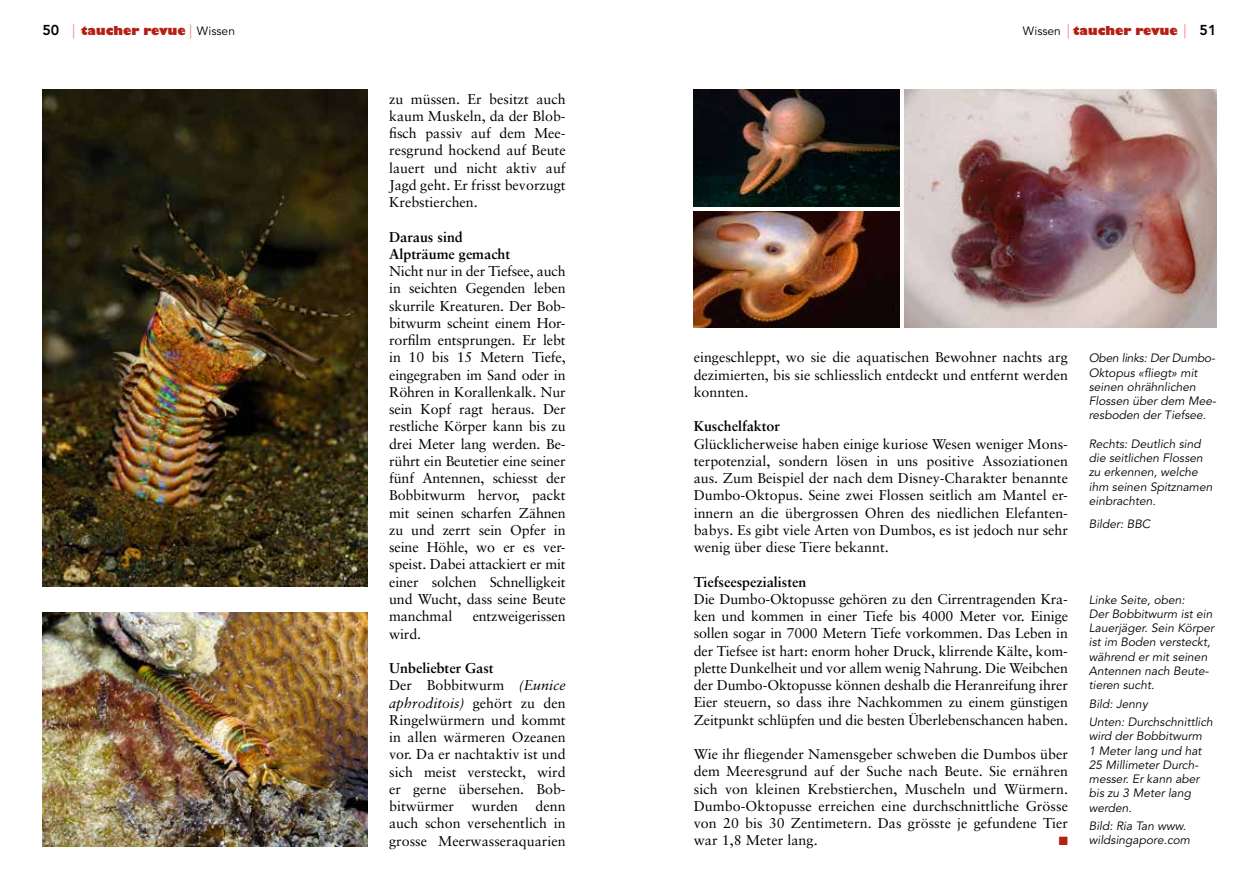
<style>
.page{position:relative;width:1259px;height:893px;background:#fff}
.page>*{position:absolute;margin:0;border:0;box-sizing:border-box;transform-origin:0 0}
.t1{font:14.25px/17.2px "Sabon";color:#000;text-align:justify}
.t2{font:700 14.25px/17.2px "Sabon";color:#000}
.t3{font:italic 12px/14.2px "Avenir";color:#000}
.t4{font:800 12px "Gill Sans";color:#b42013}
.t5{font:12px "Zapf Dingbats";color:#b42013}
.s1{font-family:"Avenir";font-size:14.25px;color:#000}
.s2{font-family:"Avenir";font-weight:400;font-size:14.25px;color:#dd8f75}
.s3{font-family:"Avenir";font-weight:400;color:#000}
.s4{font-weight:700}
.s5{font-style:italic}
</style>
<div class="page">
<img style="left:43px;top:612px;width:325px;height:234px">
<img style="left:693px;top:89px;width:206px;height:118px">
<img style="left:693px;top:212px;width:206px;height:116px">
<img style="left:904px;top:89px;width:312px;height:239px">
<img style="left:43px;top:90px;width:325px;height:496px">
<p class="t4" style="left:43px;top:23px;width:194px"><span class="s1">50</span> <span class="s2">|</span> taucher revue <span class="s2">|</span> <span class="s3">Wissen</span></p>
<p class="t4" style="left:1023px;top:23px;width:195px"><span class="s3">Wissen</span> <span class="s2">|</span> taucher revue <span class="s2">|</span> <span class="s1">51</span></p>
<p class="t1" style="left:389px;top:90px;width:178px">zu müssen. Er besitzt auch kaum Muskeln, da der Blob&shy;fisch passiv auf dem Mee&shy;resgrund hockend auf Beute lauert und nicht aktiv auf Jagd geht. Er frisst bevorzugt Krebstierchen.</p>
<p class="t2" style="left:389px;top:228px;width:123px">Daraus sind<br>Alpträume gemacht</p>
<p class="t1" style="left:389px;top:262px;width:178px">Nicht nur in der Tiefsee, auch in seichten Gegenden leben skurrile Kreaturen. Der Bob&shy;bitwurm scheint einem Hor&shy;rorfilm entsprungen. Er lebt in 10 bis 15 Metern Tiefe, eingegraben im Sand oder in Röhren in Korallenkalk. Nur sein Kopf ragt heraus. Der restliche Körper kann bis zu drei Meter lang werden. Be&shy;rührt ein Beutetier eine seiner fünf Antennen, schiesst der Bobbitwurm hervor, packt mit seinen scharfen Zähnen zu und zerrt sein Opfer in seine Höhle, wo er es ver&shy;speist. Dabei attackiert er mit einer solchen Schnelligkeit und Wucht, dass seine Beute manchmal</p>
<p class="t1" style="left:473px;top:607px;width:94px">entzweigerissen</p>
<p class="t1" style="left:389px;top:625px;width:33px">wird.</p>
<p class="t1" style="left:389px;top:659px;width:178px;text-align:left"><span class="s4">Unbeliebter Gast<br></span>Der Bobbitwurm <span class="s5">(Eunice aphroditois)</span> gehört zu den<br>Ringelwürmern und kommt in allen wärmeren Ozeanen vor. Da er nachtaktiv ist und sich meist versteckt, wird er gerne übersehen. Bob&shy;bitwürmer wurden denn auch schon versehentlich in grosse Meerwasseraquarien</p>
<p class="t1" style="left:693px;top:349px;width:376px">eingeschleppt, wo sie die aquatischen Bewohner nachts arg dezimierten, bis sie schliesslich entdeckt und entfernt werden konnten.</p>
<p class="t2" style="left:693px;top:417px;width:88px">Kuschelfaktor</p>
<p class="t1" style="left:693px;top:435px;width:376px">Glücklicherweise haben einige kuriose Wesen weniger Mons&shy;terpotenzial, sondern lösen in uns positive Assoziationen aus. Zum Beispiel der nach dem Disney-Charakter benannte Dumbo-Oktopus. Seine zwei Flossen seitlich am Mantel er&shy;innern an die übergrossen Ohren des niedlichen Elefanten&shy;babys. Es gibt viele Arten von Dumbos, es ist jedoch nur sehr wenig über diese Tiere bekannt.</p>
<p class="t2" style="left:693px;top:573px;width:114px">Tiefseespezialisten</p>
<p class="t1" style="left:693px;top:590px;width:376px">Die Dumbo-Oktopusse gehören zu den Cirrentragenden Kra&shy;ken und kommen in einer Tiefe bis 4000 Meter vor. Einige sollen sogar in 7000 Metern Tiefe vorkommen. Das Leben in der Tiefsee ist hart: enorm hoher Druck, klirrende Kälte, kom&shy;plette Dunkelheit und vor allem wenig Nahrung. Die Weibchen der Dumbo-Oktopusse können deshalb die Heranreifung ihrer Eier steuern, so dass ihre Nachkommen zu einem günstigen Zeitpunkt schlüpfen und die besten Überlebenschancen haben.</p>
<p class="t1" style="left:693px;top:745px;width:376px">Wie ihr fliegender Namensgeber schweben die Dumbos über dem Meeresgrund auf der Suche nach Beute. Sie ernähren sich von kleinen Krebstierchen, Muscheln und Würmern.<br>Dumbo-Oktopusse erreichen eine durchschnittliche Grösse von 20 bis 30 Zentimetern. Das grösste je gefundene Tier war 1,8 Meter lang.</p>
<p class="t5" style="left:1059px;top:835px;width:11px">■</p>
<p class="t3" style="left:1089px;top:351px;width:129px">Oben links: Der Dumbo-<br>Oktopus «fliegt» mit seinen ohrähnlichen<br>Flossen über dem Mee&shy;resboden der Tiefsee.</p>
<p class="t3" style="left:1089px;top:437px;width:125px">Rechts: Deutlich sind die seitlichen Flossen zu erkennen, welche ihm seinen Spitznamen einbrachten.</p>
<p class="t3" style="left:1089px;top:517px;width:63px">Bilder: BBC</p>
<p class="t3" style="left:1089px;top:593px;width:127px">Linke Seite, oben:<br>Der Bobbitwurm ist ein<br>Lauerjäger. Sein Körper ist im Boden versteckt, während er mit seinen<br>Antennen nach Beute&shy;tieren sucht.</p>
<p class="t3" style="left:1089px;top:695px;width:125px;line-height:18.5px">Bild: Jenny<br>Unten: Durchschnittlich</p>
<p class="t3" style="left:1089px;top:729px;width:115px">wird der Bobbitwurm<br>1 Meter lang und hat<br>25 Millimeter Durch&shy;messer. Er kann aber bis zu 3 Meter lang werden.</p>
<p class="t3" style="left:1089px;top:819px;width:103px">Bild: Ria Tan www. wildsingapore.com</p>
</div>
